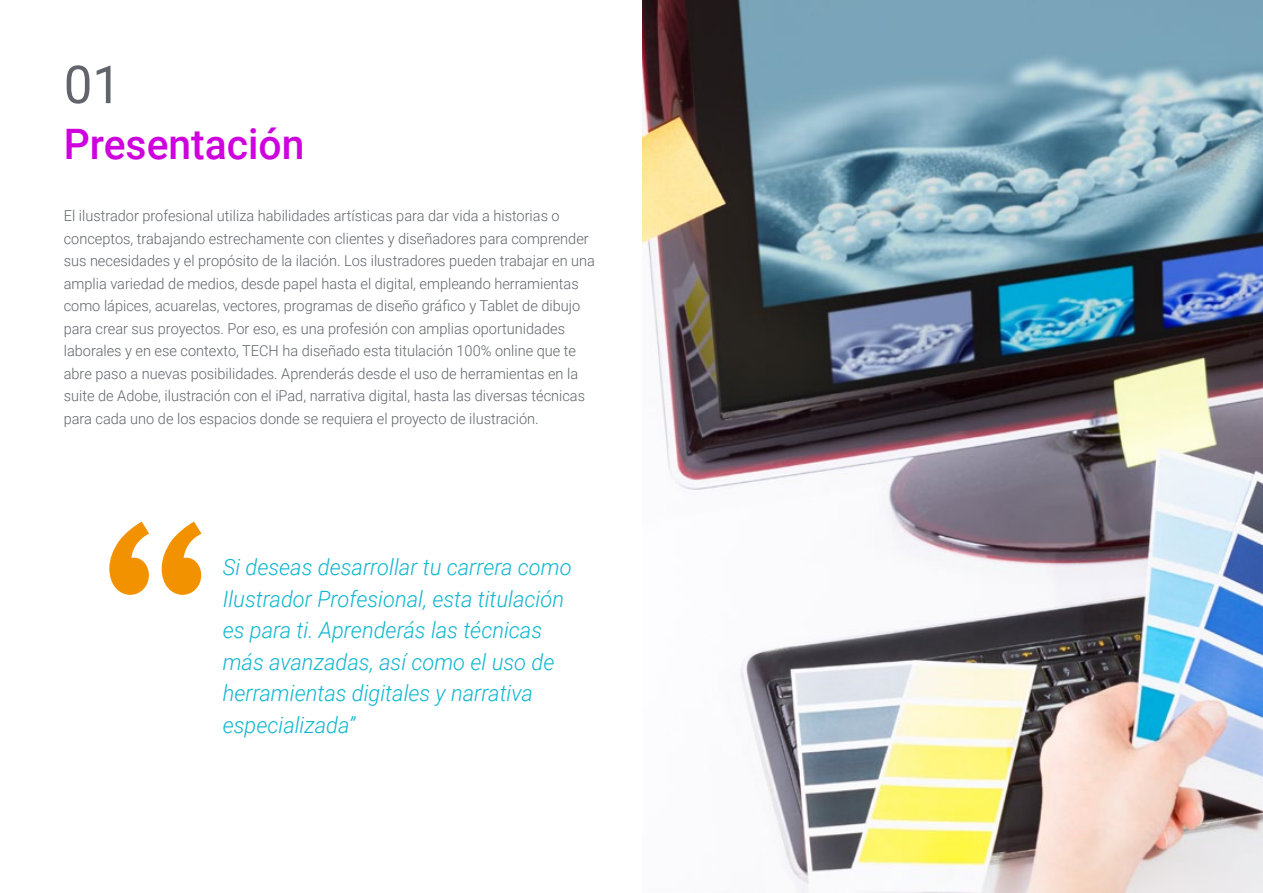
<style>
.page{position:relative;width:1263px;height:893px;background:#fff}
.page>*{position:absolute;margin:0;border:0;box-sizing:border-box;transform-origin:0 0}
.t1{font:52.5px "Roboto";color:#61646a}
.t2{font:500 42px "Roboto";color:#ce00de}
.t3{font:italic 300 22.5px/31.5px "Roboto";color:#0fb6cf}
.t4{font:300 15px/22.5px "Roboto";color:#61646a}
</style>
<div class="page">
<svg style="left:109px;top:522px;width:92px;height:73px"></svg>
<img style="left:642px;top:0;width:621px;height:893px">
<h1 class="t1" style="left:64px;top:48px;width:59px">01</h1>
<h2 class="t2" style="left:64px;top:115px;width:242px">Presentación</h2>
<p class="t4" style="left:64px;top:204px;width:533px">El ilustrador profesional utiliza habilidades artísticas para dar vida a historias o conceptos, trabajando estrechamente con clientes y diseñadores para comprender sus necesidades y el propósito de la ilación. Los ilustradores pueden trabajar en una amplia variedad de medios, desde papel hasta el digital, empleando herramientas como lápices, acuarelas, vectores, programas de diseño gráfico y Tablet de dibujo para crear sus proyectos. Por eso, es una profesión con amplias oportunidades laborales y en ese contexto, TECH ha diseñado esta titulación 100% online que te abre paso a nuevas posibilidades. Aprenderás desde el uso de herramientas en la suite de Adobe, ilustración con el iPad, narrativa digital, hasta las diversas técnicas para cada uno de los espacios donde se requiera el proyecto de ilustración.</p>
<h3 class="t3" style="left:223px;top:550px;width:350px">Si deseas desarrollar tu carrera como Ilustrador Profesional, esta titulación es para ti. Aprenderás las técnicas más avanzadas, así como el uso de herramientas digitales y narrativa especializada”</h3>
</div>
